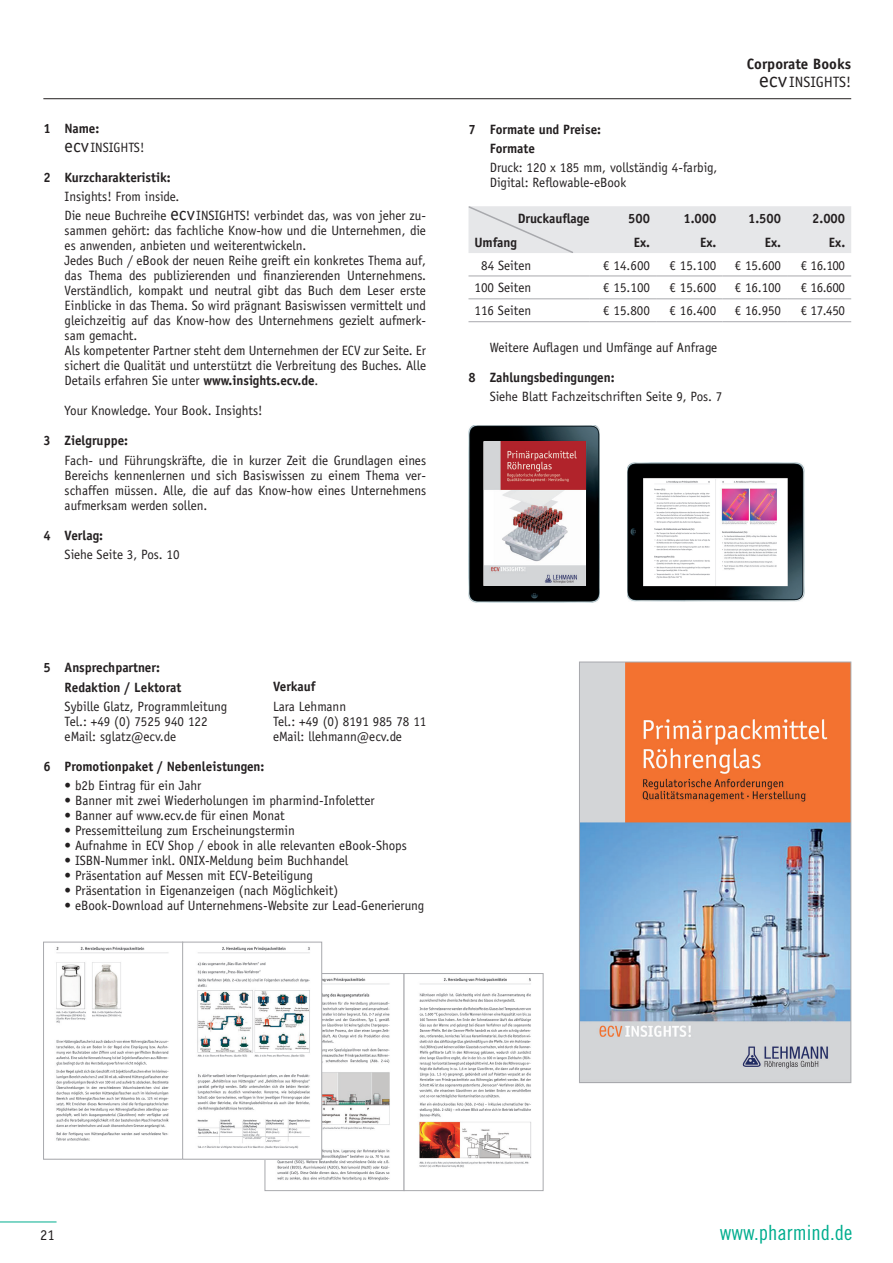
<style>
.page{position:relative;width:893px;height:1263px;background:#fff}
.page>*{position:absolute;margin:0;border:0;box-sizing:border-box;transform-origin:0 0}
.t1{font:21px "Trade Gothic Cond Eighteen";color:#00ad8e}
.t2{font:700 15px/18px "Officina Sans LT";color:#231f20;text-align:right}
.t3{font:15px "Officina Sans LT";color:#231f20}
.t4{font:13.5px/15px "Officina Sans LT";color:#231f20}
.t5{font:700 13.5px/19.2px "Officina Sans LT";color:#231f20}
.s1{font-weight:700}
.s2{font-size:18.75px}
.s3{font-weight:400;font-size:21px}
.s4{font-weight:400}
</style>
<div class="page">
<hr style="left:43px;top:98px;width:808px;height:1px;background:#231f20">
<hr style="left:0;top:1222px;width:57px;height:1px;background:#00ad8e">
<hr style="left:468px;top:276px;width:122px;height:1px;background:#a8a9ad">
<hr style="left:590px;top:276px;width:66px;height:1px;background:#a8a9ad">
<hr style="left:656px;top:276px;width:66px;height:1px;background:#a8a9ad">
<hr style="left:722px;top:276px;width:65px;height:1px;background:#a8a9ad">
<hr style="left:787px;top:276px;width:64px;height:1px;background:#a8a9ad">
<hr style="left:468px;top:299px;width:122px;height:1px;background:#a8a9ad">
<hr style="left:590px;top:299px;width:66px;height:1px;background:#a8a9ad">
<hr style="left:656px;top:299px;width:66px;height:1px;background:#a8a9ad">
<hr style="left:722px;top:299px;width:65px;height:1px;background:#a8a9ad">
<hr style="left:787px;top:299px;width:64px;height:1px;background:#a8a9ad">
<hr style="left:468px;top:321px;width:122px;height:1px;background:#a8a9ad">
<hr style="left:590px;top:321px;width:66px;height:1px;background:#a8a9ad">
<hr style="left:656px;top:321px;width:66px;height:1px;background:#a8a9ad">
<hr style="left:722px;top:321px;width:65px;height:1px;background:#a8a9ad">
<hr style="left:787px;top:321px;width:64px;height:1px;background:#a8a9ad">
<div style="left:468px;top:206px;width:383px;height:47px;background:#e6e7e9"></div>
<img style="left:581px;top:664px;width:268px;height:417px">
<div style="left:579px;top:662px;width:272px;height:421px;border:1px solid #a8a9ad"></div>
<img style="left:267px;top:975px;width:123px;height:206px">
<div style="left:265px;top:973px;width:139px;height:218px;border:1px solid #a8a9ad"></div>
<svg style="left:419px;top:977px;width:113px;height:191px"></svg>
<div style="left:404px;top:973px;width:139px;height:218px;border:1px solid #a8a9ad"></div>
<img style="left:627px;top:463px;width:177px;height:138px">
<img style="left:647px;top:479px;width:69px;height:107px">
<img style="left:716px;top:479px;width:68px;height:107px">
<div style="left:463px;top:425px;width:139px;height:177px;background:linear-gradient(to bottom,#fff,#fff)"></div>
<img style="left:469px;top:425px;width:131px;height:177px">
<img style="left:484px;top:441px;width:102px;height:144px">
<img style="left:56px;top:946px;width:113px;height:195px">
<div style="left:43px;top:942px;width:140px;height:217px;border:1px solid #a8a9ad"></div>
<svg style="left:197px;top:946px;width:123px;height:211px"></svg>
<div style="left:182px;top:942px;width:140px;height:217px;border:1px solid #a8a9ad"></div>
<p class="t4" style="left:65px;top:118px;width:81px;line-height:19.2px;text-indent:-21px"><span class="s1">1 Name: </span><span class="s2">ecv</span>INSIGHTS!</p>
<p class="t5" style="left:43px;top:167px;width:129px">2 Kurzcharakteristik:</p>
<p class="t4" style="left:65px;top:187px;width:363px;line-height:19.2px">Insights! From inside.<br>Die neue Buchreihe <span class="s2">ecv</span>INSIGHTS! verbindet das, was von jeher zu-</p>
<p class="t4" style="left:65px;top:223px;width:363px">sammen gehört: das fachliche Know-how und die Unternehmen, die es anwenden, anbieten und weiterentwickeln.<br>Jedes Buch / eBook der neuen Reihe greift ein konkretes Thema auf, das Thema des publizierenden und finanzierenden Unternehmens.<br>Verständlich, kompakt und neutral gibt das Buch dem Leser erste Einblicke in das Thema. So wird prägnant Basiswissen vermittelt und gleichzeitig auf das Know-how des Unternehmens gezielt aufmerk&shy;sam gemacht.<br>Als kompetenter Partner steht dem Unternehmen der ECV zur Seite. Er sichert die Qualität und unterstützt die Verbreitung des Buches. Alle Details erfahren Sie unter <span class="s1">www.insights.ecv.de</span>.</p>
<p class="t4" style="left:65px;top:403px;width:199px">Your Knowledge. Your Book. Insights!</p>
<p class="t5" style="left:43px;top:431px;width:86px">3 Zielgruppe:</p>
<p class="t4" style="left:65px;top:453px;width:363px;text-align:justify">Fach- und Führungskräfte, die in kurzer Zeit die Grundlagen eines Bereichs kennenlernen und sich Basiswissen zu einem Thema ver&shy;schaffen müssen. Alle, die auf das Know-how eines Unternehmens aufmerksam werden sollen.</p>
<p class="t5" style="left:43px;top:525px;width:61px">4 Verlag:</p>
<p class="t4" style="left:65px;top:547px;width:116px">Siehe Seite 3, Pos. 10</p>
<p class="t5" style="left:65px;top:658px;width:118px;text-indent:-21px">5 Ansprechpartner:<br>Redaktion / Lektorat</p>
<p class="t4" style="left:65px;top:699px;width:164px">Sybille Glatz, Programmleitung<br>Tel.: +49 (0) 7525 940 122 eMail: sglatz@ecv.de</p>
<p class="t5" style="left:43px;top:756px;width:223px">6 Promotionpaket / Nebenleistungen:</p>
<p class="t4" style="left:65px;top:778px;width:138px">• b2b Eintrag für ein Jahr</p>
<p class="t4" style="left:65px;top:793px;width:312px">• Banner mit zwei Wiederholungen im pharmind-Infoletter</p>
<p class="t4" style="left:65px;top:808px;width:222px">• Banner auf www.ecv.de für einen Monat</p>
<p class="t4" style="left:65px;top:823px;width:232px">• Pressemitteilung zum Erscheinungstermin</p>
<p class="t4" style="left:65px;top:838px;width:344px">• Aufnahme in ECV Shop / ebook in alle relevanten eBook-Shops</p>
<p class="t4" style="left:65px;top:853px;width:285px">• ISBN-Nummer inkl. ONIX-Meldung beim Buchhandel</p>
<p class="t4" style="left:65px;top:868px;width:250px">• Präsentation auf Messen mit ECV-Beteiligung</p>
<p class="t4" style="left:65px;top:883px;width:275px">• Präsentation in Eigenanzeigen (nach Möglichkeit)</p>
<p class="t4" style="left:65px;top:898px;width:361px">• eBook-Download auf Unternehmens-Website zur Lead-Generierung</p>
<p class="t5" style="left:273px;top:677px;width:44px">Verkauf</p>
<p class="t4" style="left:273px;top:698px;width:155px">Lara Lehmann<br>Tel.: +49 (0) 8191 985 78 11 eMail: llehmann@ecv.de</p>
<p class="t5" style="left:490px;top:119px;width:113px;text-indent:-21px">7 Formate und Preise:<br>Formate</p>
<p class="t4" style="left:490px;top:160px;width:229px">Druck: 120 x 185 mm, vollständig 4-farbig,<br>Digital: Reflowable-eBook</p>
<p class="t2" style="left:747px;top:55px;width:106px">Corporate Books <span class="s3">ecv</span><span class="s4">INSIGHTS!</span></p>
<p class="t5" style="left:518px;top:209px;width:74px">Druckauflage</p>
<p class="t5" style="left:628px;top:209px;width:23px">500</p>
<p class="t5" style="left:683px;top:209px;width:34px">1.000</p>
<p class="t5" style="left:748px;top:209px;width:34px">1.500</p>
<p class="t5" style="left:812px;top:209px;width:34px">2.000</p>
<p class="t5" style="left:474px;top:232px;width:44px">Umfang</p>
<p class="t5" style="left:634px;top:232px;width:18px">Ex.</p>
<p class="t5" style="left:700px;top:232px;width:18px">Ex.</p>
<p class="t5" style="left:765px;top:232px;width:18px">Ex.</p>
<p class="t5" style="left:829px;top:232px;width:18px">Ex.</p>
<p class="t4" style="left:481px;top:257px;width:52px">84 Seiten</p>
<p class="t4" style="left:603px;top:257px;width:49px">€ 14.600</p>
<p class="t4" style="left:669px;top:257px;width:49px">€ 15.100</p>
<p class="t4" style="left:735px;top:257px;width:48px">€ 15.600</p>
<p class="t4" style="left:801px;top:257px;width:46px">€ 16.100</p>
<p class="t4" style="left:474px;top:280px;width:58px">100 Seiten</p>
<p class="t4" style="left:603px;top:280px;width:49px">€ 15.100</p>
<p class="t4" style="left:669px;top:280px;width:49px">€ 15.600</p>
<p class="t4" style="left:735px;top:280px;width:48px">€ 16.100</p>
<p class="t4" style="left:801px;top:280px;width:46px">€ 16.600</p>
<p class="t4" style="left:474px;top:303px;width:58px">116 Seiten</p>
<p class="t4" style="left:603px;top:303px;width:49px">€ 15.800</p>
<p class="t4" style="left:669px;top:303px;width:49px">€ 16.400</p>
<p class="t4" style="left:735px;top:303px;width:48px">€ 16.950</p>
<p class="t4" style="left:801px;top:303px;width:46px">€ 17.450</p>
<p class="t4" style="left:490px;top:340px;width:229px">Weitere Auflagen und Umfänge auf Anfrage</p>
<p class="t5" style="left:468px;top:368px;width:148px">8 Zahlungsbedingungen:</p>
<p class="t4" style="left:490px;top:389px;width:234px">Siehe Blatt Fachzeitschriften Seite 9, Pos. 7</p>
<p class="t3" style="left:40px;top:1226px;width:16px">21</p>
<h1 class="t1" style="left:720px;top:1220px;width:134px">www.pharmind.de</h1>
</div>
